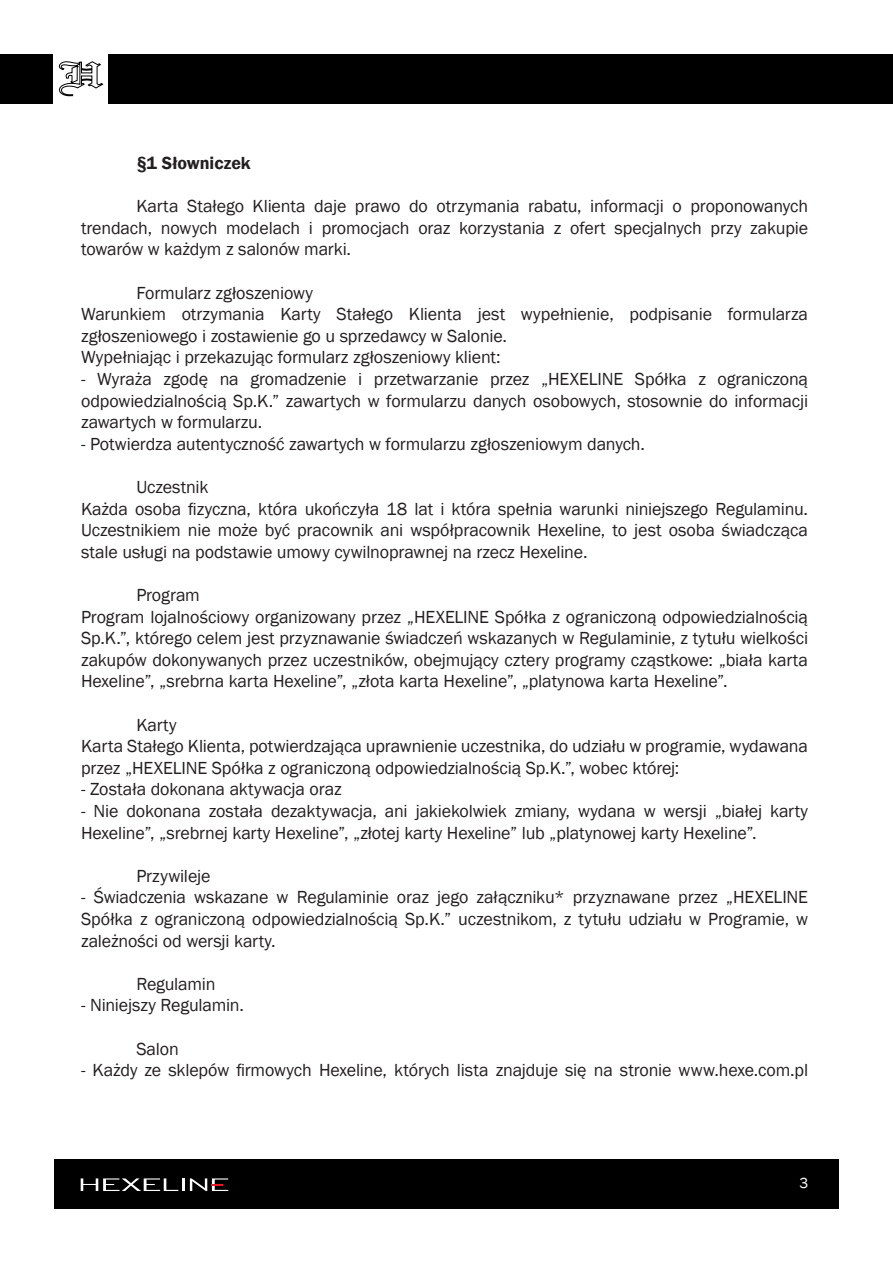
<style>
.page{position:relative;width:893px;height:1263px;background:#fff}
.page>*{position:absolute;margin:0;border:0;box-sizing:border-box;transform-origin:0 0}
.t1{font:18px/21.6px "Franklin Gothic";letter-spacing:-.01em;color:#231f20;text-align:justify}
.t2{font:600 18px "Franklin Gothic";color:#231f20}
.t3{font:15px "Franklin Gothic";color:#fff}
</style>
<div class="page">
<div style="left:108px;top:54px;width:785px;height:49px;background:#000001"></div>
<div style="left:0;top:54px;width:53px;height:49px;background:#000001"></div>
<div style="left:54px;top:1159px;width:785px;height:50px;background:#000001"></div>
<svg style="left:81px;top:1178px;width:147px;height:13px"></svg>
<svg style="left:58px;top:61px;width:45px;height:36px"></svg>
<p class="t2" style="left:136px;top:152px;width:116px">§1 Słowniczek</p>
<p class="t1" style="left:81px;top:196px;width:729px;text-indent:55px">Karta Stałego Klienta daje prawo do otrzymania rabatu, informacji o proponowanych trendach, nowych modelach i promocjach oraz korzystania z ofert specjalnych przy zakupie towarów w każdym z salonów marki.</p>
<p class="t1" style="left:136px;top:282px;width:178px">Formularz zgłoszeniowy</p>
<p class="t1" style="left:81px;top:304px;width:729px">Warunkiem otrzymania Karty Stałego Klienta jest wypełnienie, podpisanie formularza zgłoszeniowego i zostawienie go u sprzedawcy w Salonie.</p>
<p class="t1" style="left:81px;top:347px;width:421px">Wypełniając i przekazując formularz zgłoszeniowy klient:</p>
<p class="t1" style="left:81px;top:368px;width:729px">- Wyraża zgodę na gromadzenie i przetwarzanie przez „HEXELINE Spółka z ograniczoną odpowiedzialnością Sp.K.” zawartych w formularzu danych osobowych, stosownie do informacji zawartych w formularzu.</p>
<p class="t1" style="left:81px;top:433px;width:565px">- Potwierdza autentyczność zawartych w formularzu zgłoszeniowym danych.</p>
<p class="t1" style="left:136px;top:476px;width:74px">Uczestnik</p>
<p class="t1" style="left:81px;top:498px;width:729px">Każda osoba fizyczna, która ukończyła 18 lat i która spełnia warunki niniejszego Regulaminu.<br>Uczestnikiem nie może być pracownik ani współpracownik Hexeline, to jest osoba świadcząca stale usługi na podstawie umowy cywilnoprawnej na rzecz Hexeline.</p>
<p class="t1" style="left:136px;top:584px;width:65px">Program</p>
<p class="t1" style="left:81px;top:606px;width:729px">Program lojalnościowy organizowany przez „HEXELINE Spółka z ograniczoną odpowiedzialnością Sp.K.”, którego celem jest przyznawanie świadczeń wskazanych w Regulaminie, z tytułu wielkości zakupów dokonywanych przez uczestników, obejmujący cztery programy cząstkowe: „biała karta Hexeline”, „srebrna karta Hexeline”, „złota karta Hexeline”, „platynowa karta Hexeline”.</p>
<p class="t1" style="left:136px;top:714px;width:42px">Karty</p>
<p class="t1" style="left:81px;top:736px;width:728px">Karta Stałego Klienta, potwierdzająca uprawnienie uczestnika, do udziału w programie, wydawana przez „HEXELINE Spółka z ograniczoną odpowiedzialnością Sp.K.”, wobec której:</p>
<p class="t1" style="left:81px;top:779px;width:262px">- Została dokonana aktywacja oraz</p>
<p class="t1" style="left:81px;top:800px;width:728px">- Nie dokonana została dezaktywacja, ani jakiekolwiek zmiany, wydana w wersji „białej karty<br>Hexeline”, „srebrnej karty Hexeline”, „złotej karty Hexeline” lub „platynowej karty Hexeline”.</p>
<p class="t1" style="left:136px;top:865px;width:76px">Przywileje</p>
<p class="t1" style="left:81px;top:887px;width:729px">- Świadczenia wskazane w Regulaminie oraz jego załączniku* przyznawane przez „HEXELINE Spółka z ograniczoną odpowiedzialnością Sp.K.” uczestnikom, z tytułu udziału w Programie, w zależności od wersji karty.</p>
<p class="t1" style="left:136px;top:973px;width:81px">Regulamin</p>
<p class="t1" style="left:81px;top:995px;width:164px">- Niniejszy Regulamin.</p>
<p class="t1" style="left:136px;top:1038px;width:44px">Salon</p>
<p class="t1" style="left:81px;top:1060px;width:729px">- Każdy ze sklepów firmowych Hexeline, których lista znajduje się na stronie www.hexe.com.pl</p>
<p class="t3" style="left:799px;top:1174px;width:10px">3</p>
</div>
